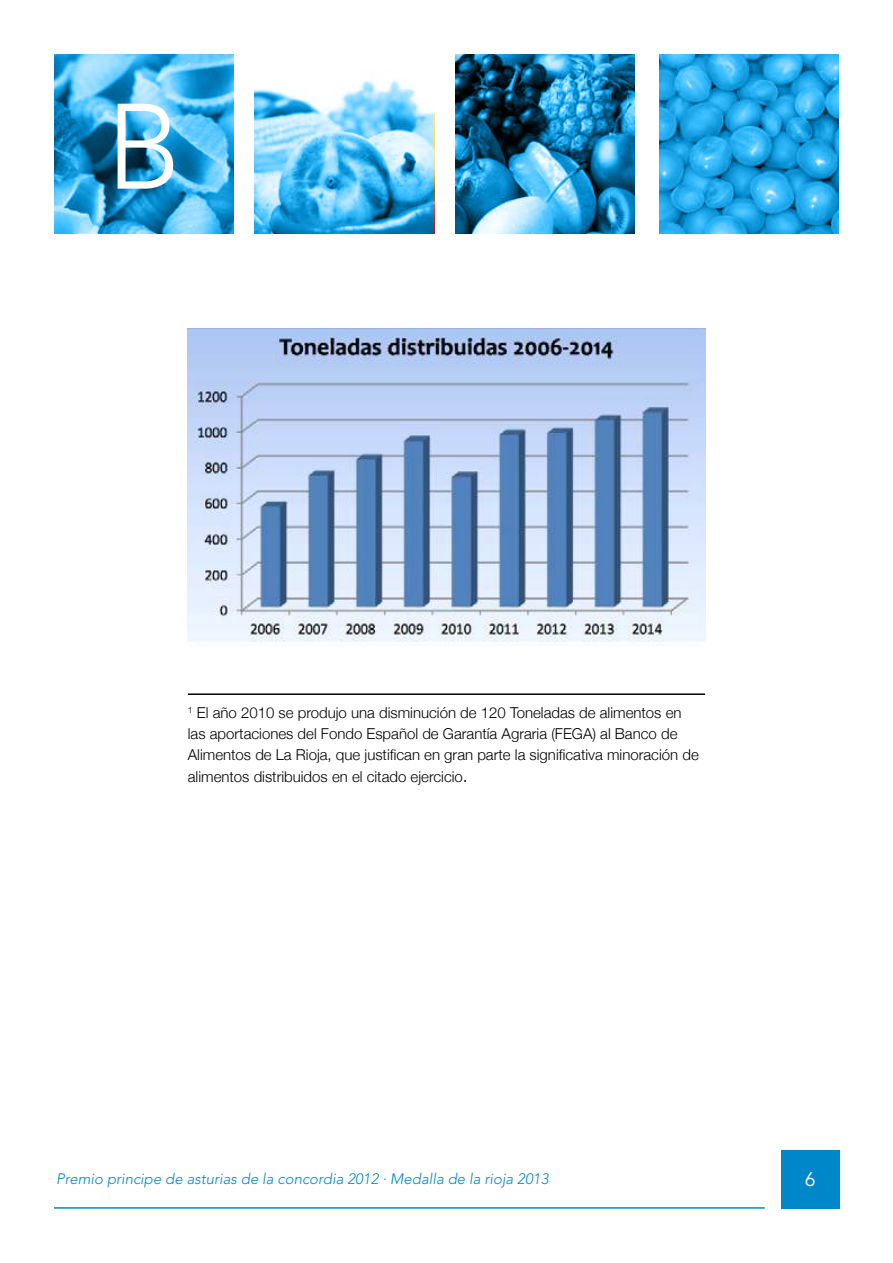
<style>
.page{position:relative;width:893px;height:1263px;background:#fff}
.page>*{position:absolute;margin:0;border:0;box-sizing:border-box;transform-origin:0 0}
.t1{font:300 120px "Avenir";color:#fff}
.t2{font:19.5px "Avenir";color:#fff}
.t3{font:300 15px/21.1px "Helvetica Neue";color:#000}
.t4{font:italic 300 15px "Avenir";color:#0087ca}
.s1{font-size:18px}
</style>
<div class="page">
<div style="left:781px;top:1150px;width:58px;height:59px;background:#0087ca"></div>
<hr style="left:54px;top:1207px;width:711px;height:2px;background:#0087ca">
<img style="left:188px;top:328px;width:517px;height:315px">
<hr style="left:188px;top:693px;width:517px;height:2px;background:#000">
<svg style="left:54px;top:54px;width:180px;height:179px;background:#3ba2d6"></svg>
<svg style="left:255px;top:80px;width:179px;height:153px;background:#75c7f0"></svg>
<svg style="left:455px;top:54px;width:180px;height:179px;background:#267eaa"></svg>
<svg style="left:660px;top:54px;width:179px;height:179px;background:#23a4e4"></svg>
<h1 class="t1" style="left:106px;top:77px;width:77px">B</h1>
<p class="t3" style="left:188px;top:701px;width:512px"><sup>1</sup> El año 2010 se produjo una disminución de 120 Toneladas de alimentos en las aportaciones del Fondo Español de Garantía Agraria (FEGA) al Banco de Alimentos de La Rioja, que justifican en gran parte la significativa minoración de alimentos distribuidos en el citado ejercicio<span class="s1">.</span></p>
<p class="t4" style="left:56px;top:1170px;width:494px">Premio principe de asturias de la concordia 2012 · Medalla de la rioja 2013</p>
<h2 class="t2" style="left:805px;top:1168px;width:12px">6</h2>
</div>
